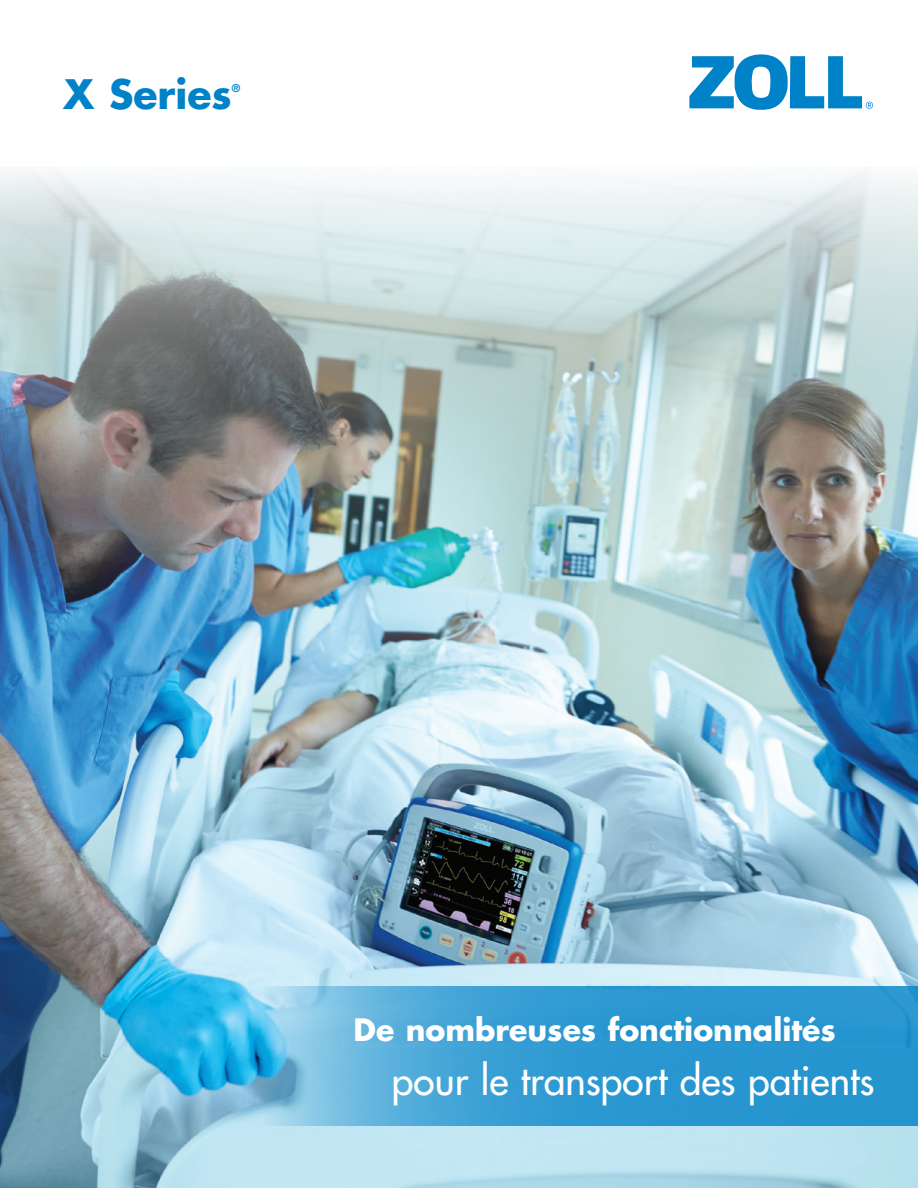
<style>
.page{position:relative;width:918px;height:1188px;background:#fff}
.page>*{position:absolute;margin:0;border:0;box-sizing:border-box;transform-origin:0 0}
.t1{font:700 39.6px "Futura Std";color:#0082c8}
.t2{font:500 39px "Futura Std";color:#fff}
.t3{font:700 30px "Futura Std";color:#fff}
.t4{font:700 10.5px "Futura Std";color:#0082c8}
</style>
<div class="page">
<img style="left:0;top:171px;width:918px;height:1017px">
<svg style="left:265px;top:986px;width:653px;height:139px;background:#3ea1d5"></svg>
<svg style="left:689px;top:54px;width:184px;height:56px"></svg>
<p class="t1" style="left:63px;top:67px;width:170px">X Series</p>
<p class="t4" style="left:232px;top:81px;width:10px">®</p>
<p class="t3" style="left:354px;top:1010px;width:484px">De nombreuses fonctionnalités</p>
<p class="t2" style="left:392px;top:1057px;width:484px">pour le transport des patients</p>
</div>
